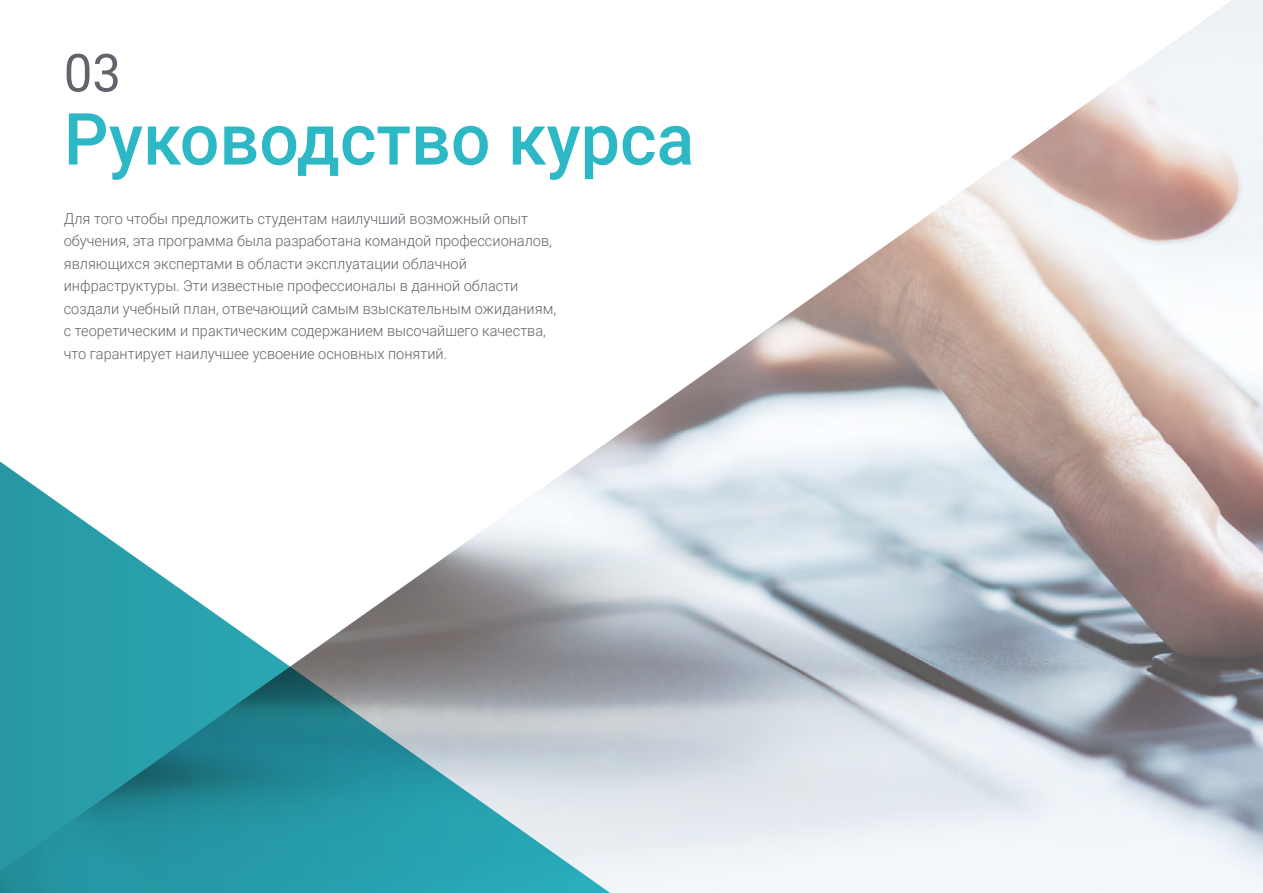
<style>
.page{position:relative;width:1263px;height:893px;background:#fff}
.page>*{position:absolute;margin:0;border:0;box-sizing:border-box;transform-origin:0 0}
.t1{font:500 72px "Roboto";color:#2db8c5}
.t2{font:52.5px "Roboto";color:#61646a}
.t3{font:300 15px/22.5px "Roboto";color:#61646a}
</style>
<div class="page">
<img style="left:602px;top:0;width:661px;height:893px">
<svg style="left:0;top:446px;width:640px;height:447px"></svg>
<h2 class="t2" style="left:64px;top:36px;width:59px">03</h2>
<h1 class="t1" style="left:64px;top:89px;width:632px">Руководство курса</h1>
<p class="t3" style="left:64px;top:207px;width:494px">Для того чтобы предложить студентам наилучший возможный опыт обучения, эта программа была разработана командой профессионалов, являющихся экспертами в области эксплуатации облачной инфраструктуры. Эти известные профессионалы в данной области создали учебный план, отвечающий самым взыскательным ожиданиям, с теоретическим и практическим содержанием высочайшего качества, что гарантирует наилучшее усвоение основных понятий.</p>
</div>
